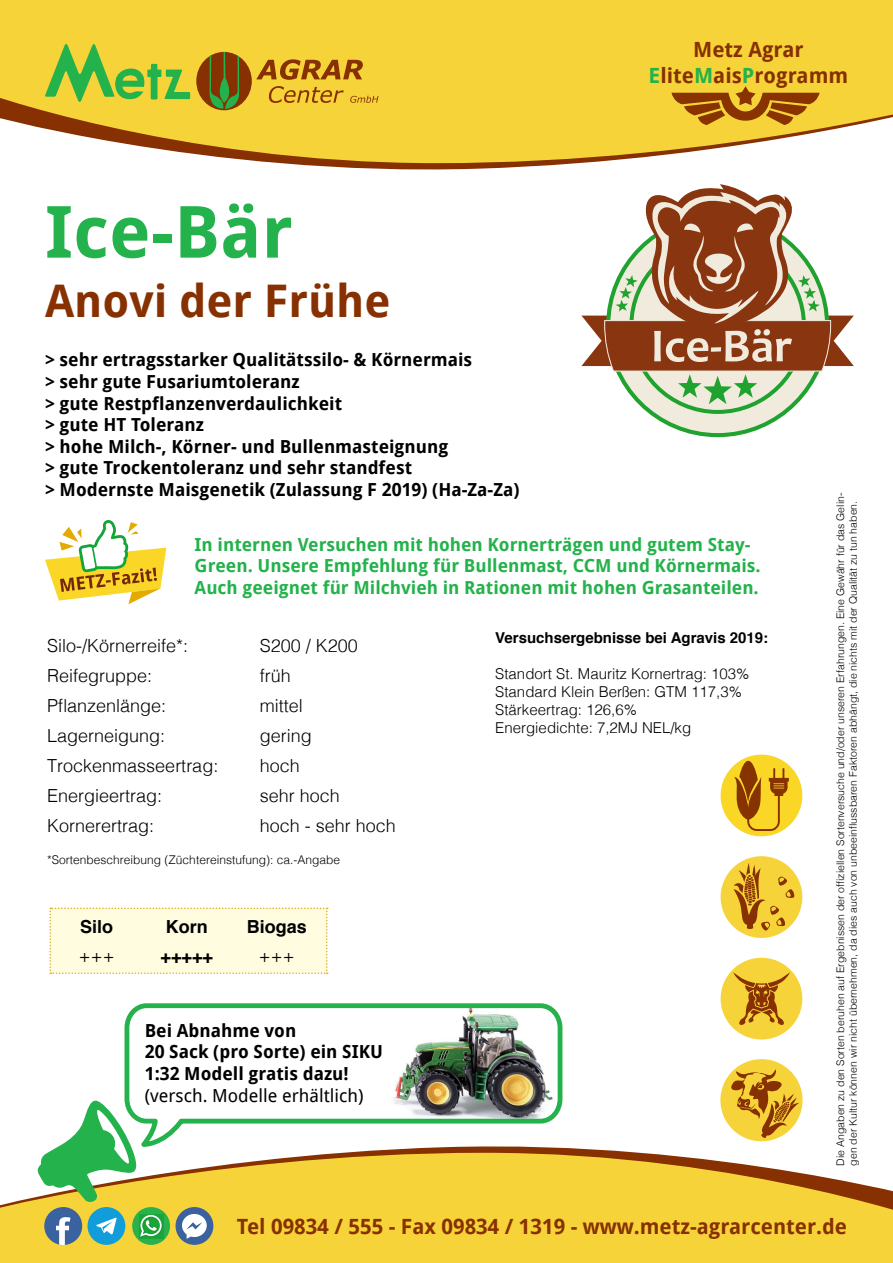
<style>
.page{position:relative;width:893px;height:1263px;background:#fff}
.page>*{position:absolute;margin:0;border:0;box-sizing:border-box;transform-origin:0 0}
.t1{font:700 72px "Droid Sans";color:#23b24b}
.t2{font:700 45px "Droid Sans";color:#873001}
.t3{font:700 21px/25.2px "Droid Sans";color:#873001;text-align:center}
.t4{font:700 18px/21.6px "Droid Sans";color:#000}
.t5{font:300 18px "Helvetica";color:#000}
.t6{font:700 18px/21.6px "Droid Sans";color:#23b24b}
.t7{font:18px "Droid Sans";color:#000}
.t8{font:700 18px "Helvetica";color:#000}
.t9{font:300 15px/18px "Helvetica";color:#000}
.t10{font:700 15px "Helvetica";color:#000}
.t11{font:300 12px "Helvetica";color:#000}
.t12{font:300 10.5px/12.6px "Helvetica";color:#000}
.s1{color:#23b24b}
</style>
<div class="page">
<svg style="left:280px;top:163px;width:299px;height:7px;fill:#873001"></svg>
<svg style="left:0;top:0;width:893px;height:163px;background:#f1d049"></svg>
<svg style="left:45px;top:44px;width:145px;height:58px;background:#adc83f"></svg>
<svg style="left:196px;top:52px;width:183px;height:58px;background:#c69b27"></svg>
<svg style="left:671px;top:86px;width:149px;height:42px;background:#c68e20"></svg>
<svg style="left:341px;top:1139px;width:434px;height:14px"></svg>
<svg style="left:0;top:1153px;width:893px;height:110px;background:#f0ce47"></svg>
<svg style="left:124px;top:1003px;width:441px;height:149px"></svg>
<svg style="left:132px;top:1207px;width:38px;height:38px"></svg>
<div style="left:176px;top:1207px;width:37px;height:38px;background:#3b619f;border-radius:50%"></div>
<svg style="left:182px;top:1214px;width:25px;height:25px"></svg>
<svg style="left:37px;top:1101px;width:125px;height:144px"></svg>
<svg style="left:649px;top:414px;width:137px;height:23px;fill:#f1ebdd"></svg>
<svg style="left:581px;top:184px;width:273px;height:230px"></svg>
<div style="left:50px;top:908px;width:278px;height:66px;background:#fffce0"></div>
<div style="left:721px;top:755px;width:81px;height:81px;background:#fad627;border-radius:50%"></div>
<svg style="left:734px;top:761px;width:55px;height:70px"></svg>
<div style="left:721px;top:958px;width:81px;height:81px;background:#f6d439;border-radius:50%"></div>
<svg style="left:733px;top:972px;width:57px;height:53px"></svg>
<div style="left:720px;top:1059px;width:82px;height:82px;background:#f6d439;border-radius:50%"></div>
<svg style="left:731px;top:1069px;width:68px;height:69px"></svg>
<div style="left:721px;top:856px;width:81px;height:82px;background:#f6d439;border-radius:50%"></div>
<svg style="left:734px;top:863px;width:61px;height:68px"></svg>
<svg style="left:45px;top:520px;width:121px;height:84px"></svg>
<p class="t3" style="left:649px;top:37px;width:201px">Metz Agrar<br><span class="s1">E</span>lite<span class="s1">M</span>ais<span class="s1">P</span>rogramm</p>
<h1 class="t1" style="left:45px;top:191px;width:249px">Ice-Bär</h1>
<h2 class="t2" style="left:45px;top:275px;width:347px">Anovi der Frühe</h2>
<p class="t4" style="left:45px;top:349px;width:476px">&gt; sehr ertragsstarker Qualitätssilo- &amp; Körnermais<br>&gt; sehr gute Fusariumtoleranz<br>&gt; gute Restpflanzenverdaulichkeit<br>&gt; gute HT Toleranz<br>&gt; hohe Milch-, Körner- und Bullenmasteignung<br>&gt; gute Trockentoleranz und sehr standfest<br>&gt; Modernste Maisgenetik (Zulassung F 2019) (Ha-Za-Za)</p>
<p class="t6" style="left:195px;top:534px;width:568px">In internen Versuchen mit hohen Kornerträgen und gutem Stay-<br>Green. Unsere Empfehlung für Bullenmast, CCM und Körnermais.<br>Auch geeignet für Milchvieh in Rationen mit hohen Grasanteilen.</p>
<p class="t5" style="left:47px;top:630px;width:143px">Silo-/Körnerreife*:</p>
<p class="t5" style="left:260px;top:630px;width:100px">S200 / K200</p>
<p class="t5" style="left:47px;top:660px;width:107px">Reifegruppe:</p>
<p class="t5" style="left:260px;top:660px;width:33px">früh</p>
<p class="t5" style="left:47px;top:690px;width:121px">Pflanzenlänge:</p>
<p class="t5" style="left:260px;top:690px;width:45px">mittel</p>
<p class="t5" style="left:47px;top:720px;width:120px">Lagerneigung:</p>
<p class="t5" style="left:260px;top:720px;width:54px">gering</p>
<p class="t5" style="left:47px;top:750px;width:173px">Trockenmasseertrag:</p>
<p class="t5" style="left:260px;top:750px;width:42px">hoch</p>
<p class="t5" style="left:47px;top:780px;width:117px">Energieertrag:</p>
<p class="t5" style="left:260px;top:780px;width:82px">sehr hoch</p>
<p class="t5" style="left:47px;top:810px;width:109px">Kornerertrag:</p>
<p class="t5" style="left:260px;top:810px;width:138px">hoch - sehr hoch</p>
<p class="t11" style="left:47px;top:849px;width:294px">*Sortenbeschreibung (Züchtereinstufung): ca.-Angabe</p>
<p class="t8" style="left:80px;top:912px;width:35px">Silo</p>
<p class="t8" style="left:166px;top:912px;width:43px">Korn</p>
<p class="t8" style="left:247px;top:912px;width:62px">Biogas</p>
<p class="t5" style="left:79px;top:940px;width:37px">+++</p>
<p class="t8" style="left:160px;top:942px;width:54px">+++++</p>
<p class="t5" style="left:259px;top:940px;width:37px">+++</p>
<p class="t4" style="left:145px;top:1020px;width:240px">Bei Abnahme von<br>20 Sack (pro Sorte) ein SIKU<br>1:32 Modell gratis dazu!</p>
<p class="t7" style="left:145px;top:1085px;width:220px">(versch. Modelle erhältlich)</p>
<p class="t10" style="left:495px;top:625px;width:274px">Versuchsergebnisse bei Agravis 2019:</p>
<p class="t9" style="left:495px;top:663px;width:256px">Standort St. Mauritz Kornertrag: 103%<br>Standard Klein Berßen: GTM 117,3%<br>Stärkeertrag: 126,6%<br>Energiedichte: 7,2MJ NEL/kg</p>
<p class="t12" style="left:833px;top:1166px;width:674px;rotate:-90deg">Die Angaben zu den Sorten beruhen auf Ergebnissen der offiziellen Sortenversuche und/oder unseren Erfahrungen. Eine Gewähr für das Gelin&shy;gen der Kultur können wir nicht übernehmen, da dies auch von unbeeinflussbaren Faktoren abhängt, die nichts mit der Qualität zu tun haben.</p>
<p class="t3" style="left:237px;top:1214px;width:612px">Tel 09834 / 555 - Fax 09834 / 1319 - www.metz-agrarcenter.de</p>
</div>
